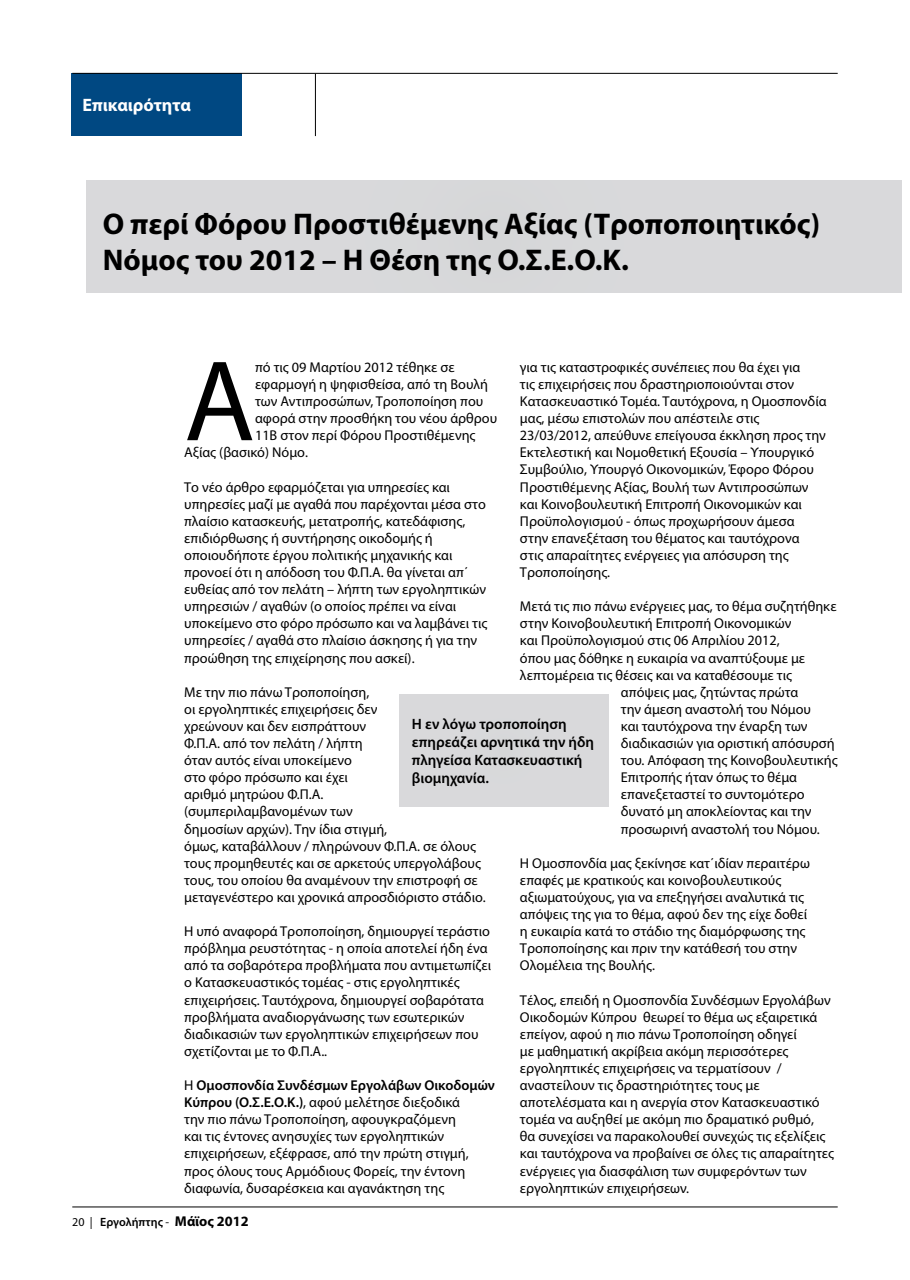
<style>
.page{position:relative;width:910px;height:1280px;background:#fff}
.page>*{position:absolute;margin:0;border:0;box-sizing:border-box;transform-origin:0 0}
.t1{font:115.8px "Myriad Pro";color:#000}
.t2{font:700 30px/36px "Myriad Pro";color:#000}
.t3{font:700 18px "Myriad Pro";color:#fff}
.t4{font:600 15px/18px "Myriad Pro";color:#000}
.t5{font:14.25px/17.1px "Myriad Pro";color:#000}
.t6{font:600 12px "Myriad Pro";color:#000}
.s1{font-weight:600}
.s2{font-weight:400}
.s3{font-weight:700;font-size:14.25px}
</style>
<div class="page">
<div style="left:71px;top:73px;width:170px;height:63px;background:#004882"></div>
<hr style="left:72px;top:73px;width:766px;height:1px;background:#000">
<hr style="left:72px;top:1206px;width:766px;height:1px;background:#000">
<hr style="left:315px;top:74px;width:1px;height:62px;background:#000">
<div style="left:399px;top:694px;width:209px;height:112px;background:#d9d9db"></div>
<div style="left:87px;top:180px;width:814px;height:112px;background:#d9d9db"></div>
<p class="t3" style="left:82px;top:93px;width:110px">Επικαιρότητα</p>
<h2 class="t2" style="left:103px;top:205px;width:719px">Ο περί Φόρου Προστιθέμενης Αξίας (Τροποποιητικός)<br>Νόμος του 2012 – Η Θέση της Ο.Σ.Ε.Ο.Κ.</h2>
<h1 class="t1" style="left:184px;top:330px;width:72px">Α</h1>
<p class="t5" style="left:255px;top:358px;width:201px">πό τις 09 Μαρτίου 2012 τέθηκε σε</p>
<p class="t5" style="left:520px;top:358px;width:308px">για τις καταστροφικές συνέπειες που θα έχει για<br>τις επιχειρήσεις που δραστηριοποιούνται στον Κατασκευαστικό Τομέα. Ταυτόχρονα, η Ομοσπονδία μας, μέσω επιστολών που απέστειλε στις 23/03/2012, απεύθυνε επείγουσα έκκληση προς την Εκτελεστική και Νομοθετική Εξουσία – Υπουργικό Συμβούλιο, Υπουργό Οικονομικών, Έφορο Φόρου Προστιθέμενης Αξίας, Βουλή των Αντιπροσώπων και Κοινοβουλευτική Επιτροπή Οικονομικών και Προϋπολογισμού - όπως προχωρήσουν άμεσα στην επανεξέταση του θέματος και ταυτόχρονα<br>στις απαραίτητες ενέργειες για απόσυρση της Τροποποίησης.</p>
<p class="t5" style="left:520px;top:598px;width:318px">Μετά τις πιο πάνω ενέργειες μας, το θέμα συζητήθηκε</p>
<p class="t5" style="left:520px;top:615px;width:273px">στην Κοινοβουλευτική Επιτροπή Οικονομικών</p>
<p class="t5" style="left:520px;top:632px;width:261px">και Προϋπολογισμού στις 06 Απριλίου 2012,</p>
<p class="t5" style="left:520px;top:649px;width:287px">όπου μας δόθηκε η ευκαιρία να αναπτύξουμε με</p>
<p class="t5" style="left:520px;top:666px;width:274px">λεπτομέρεια τις θέσεις και να καταθέσουμε τις</p>
<p class="t5" style="left:621px;top:683px;width:179px">απόψεις μας, ζητώντας πρώτα</p>
<p class="t5" style="left:621px;top:700px;width:192px">την άμεση αναστολή του Νόμου</p>
<p class="t5" style="left:621px;top:717px;width:188px">και ταυτόχρονα την έναρξη των</p>
<p class="t5" style="left:621px;top:734px;width:215px">διαδικασιών για οριστική απόσυρσή</p>
<p class="t5" style="left:621px;top:752px;width:218px">του. Απόφαση της Κοινοβουλευτικής</p>
<p class="t5" style="left:621px;top:769px;width:178px">Επιτροπής ήταν όπως το θέμα</p>
<p class="t5" style="left:621px;top:786px;width:185px">επανεξεταστεί το συντομότερο</p>
<p class="t5" style="left:621px;top:803px;width:192px">δυνατό μη αποκλείοντας και την</p>
<p class="t5" style="left:621px;top:820px;width:200px">προσωρινή αναστολή του Νόμου.</p>
<p class="t5" style="left:520px;top:854px;width:291px">Η Ομοσπονδία μας ξεκίνησε κατ΄ιδίαν περαιτέρω επαφές με κρατικούς και κοινοβουλευτικούς αξιωματούχους, για να επεξηγήσει αναλυτικά τις απόψεις της για το θέμα, αφού δεν της είχε δοθεί η ευκαιρία κατά το στάδιο της διαμόρφωσης της Τροποποίησης και πριν την κατάθεσή του στην Ολομέλεια της Βουλής.</p>
<p class="t5" style="left:520px;top:991px;width:316px">Τέλος, επειδή η Ομοσπονδία Συνδέσμων Εργολάβων Οικοδομών Κύπρου θεωρεί το θέμα ως εξαιρετικά επείγον, αφού η πιο πάνω Τροποποίηση οδηγεί<br>με μαθηματική ακρίβεια ακόμη περισσότερες εργοληπτικές επιχειρήσεις να τερματίσουν / αναστείλουν τις δραστηριότητες τους με αποτελέσματα και η ανεργία στον Κατασκευαστικό τομέα να αυξηθεί με ακόμη πιο δραματικό ρυθμό,<br>θα συνεχίσει να παρακολουθεί συνεχώς τις εξελίξεις και ταυτόχρονα να προβαίνει σε όλες τις απαραίτητες ενέργειες για διασφάλιση των συμφερόντων των εργοληπτικών επιχειρήσεων.</p>
<p class="t5" style="left:255px;top:375px;width:235px">εφαρμογή η ψηφισθείσα, από τη Βουλή</p>
<p class="t5" style="left:255px;top:392px;width:230px">των Αντιπροσώπων, Τροποποίηση που</p>
<p class="t5" style="left:255px;top:409px;width:244px">αφορά στην προσθήκη του νέου άρθρου</p>
<p class="t5" style="left:255px;top:427px;width:222px">11Β στον περί Φόρου Προστιθέμενης</p>
<p class="t5" style="left:184px;top:444px;width:125px">Αξίας (βασικό) Νόμο.</p>
<p class="t5" style="left:184px;top:478px;width:305px">Το νέο άρθρο εφαρμόζεται για υπηρεσίες και υπηρεσίες μαζί με αγαθά που παρέχονται μέσα στο πλαίσιο κατασκευής, μετατροπής, κατεδάφισης, επιδιόρθωσης ή συντήρησης οικοδομής ή οποιουδήποτε έργου πολιτικής μηχανικής και προνοεί ότι η απόδοση του Φ.Π.Α. θα γίνεται απ΄ ευθείας από τον πελάτη – λήπτη των εργοληπτικών υπηρεσιών / αγαθών (ο οποίος πρέπει να είναι υποκείμενο στο φόρο πρόσωπο και να λαμβάνει τις υπηρεσίες / αγαθά στο πλαίσιο άσκησης ή για την προώθηση της επιχείρησης που ασκεί).</p>
<p class="t5" style="left:184px;top:683px;width:303px">Με την πιο πάνω Τροποποίηση,<br>οι εργοληπτικές επιχειρήσεις δεν<br>χρεώνουν και δεν εισπράττουν<br>Φ.Π.Α. από τον πελάτη / λήπτη<br>όταν αυτός είναι υποκείμενο<br>στο φόρο πρόσωπο και έχει<br>αριθμό μητρώου Φ.Π.Α.<br>(συμπεριλαμβανομένων των<br>δημοσίων αρχών). Την ίδια στιγμή,<br>όμως, καταβάλλουν / πληρώνουν Φ.Π.Α. σε όλους τους προμηθευτές και σε αρκετούς υπεργολάβους τους, του οποίου θα αναμένουν την επιστροφή σε μεταγενέστερο και χρονικά απροσδιόριστο στάδιο.</p>
<p class="t5" style="left:184px;top:922px;width:308px">Η υπό αναφορά Τροποποίηση, δημιουργεί τεράστιο πρόβλημα ρευστότητας - η οποία αποτελεί ήδη ένα από τα σοβαρότερα προβλήματα που αντιμετωπίζει ο Κατασκευαστικός τομέας - στις εργοληπτικές επιχειρήσεις. Ταυτόχρονα, δημιουργεί σοβαρότατα προβλήματα αναδιοργάνωσης των εσωτερικών διαδικασιών των εργοληπτικών επιχειρήσεων που σχετίζονται με το Φ.Π.Α..</p>
<p class="t5" style="left:184px;top:1076px;width:312px">Η <span class="s1">Ομοσπονδία Συνδέσμων Εργολάβων Οικοδομών Κύπρου (Ο.Σ.Ε.Ο.Κ.)</span>, αφού μελέτησε διεξοδικά<br>την πιο πάνω Τροποποίηση, αφουγκραζόμενη<br>και τις έντονες ανησυχίες των εργοληπτικών επιχειρήσεων, εξέφρασε, από την πρώτη στιγμή, προς όλους τους Αρμόδιους Φορείς, την έντονη διαφωνία, δυσαρέσκεια και αγανάκτηση της</p>
<p class="t4" style="left:412px;top:714px;width:184px">Η εν λόγω τροποποίηση επηρεάζει αρνητικά την ήδη πληγείσα Κατασκευαστική βιομηχανία.</p>
<p class="t6" style="left:72px;top:1214px;width:178px"><span class="s2">20 |</span> Εργολήπτης <span class="s2">-</span> <span class="s3">Μάϊος 2012</span></p>
</div>
